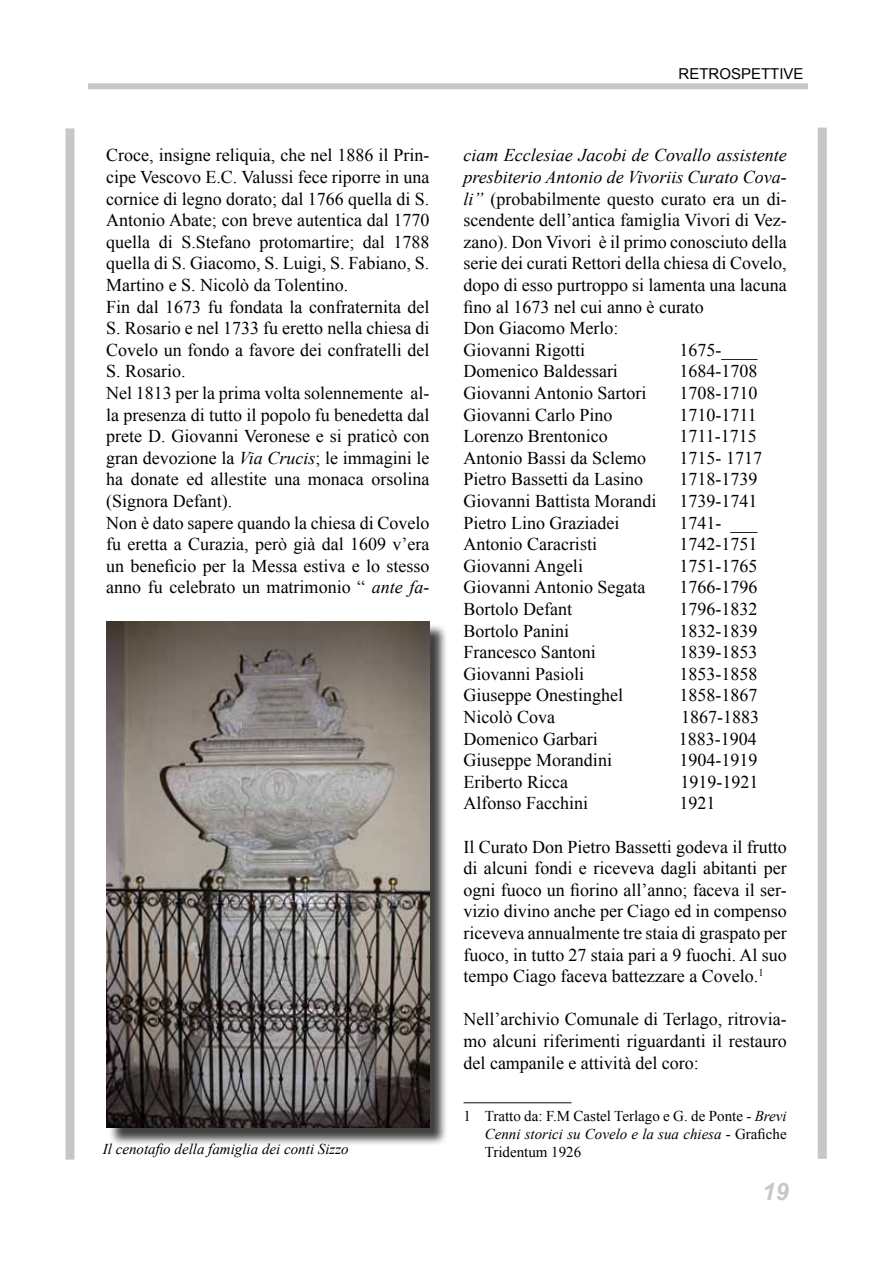
<style>
.page{position:relative;width:893px;height:1263px;background:#fff}
.page>*{position:absolute;margin:0;border:0;box-sizing:border-box;transform-origin:0 0}
.t1{font:italic 700 24px "Arial";color:#c6c7c8}
.t2{font:18px/21.6px "Times New Roman";color:#000}
.t3{font:15px/18px "Times New Roman";color:#000;text-align:right}
.t4{font:italic 15px "Times New Roman";color:#000}
.t5{font:15px "Arial";color:#000}
.s1{font-style:italic}
</style>
<div class="page">
<div style="left:88px;top:83px;width:720px;height:6px;background:#c6c7c8"></div>
<div style="left:66px;top:128px;width:9px;height:1031px;background:#c6c7c8"></div>
<div style="left:818px;top:128px;width:9px;height:1031px;background:#c6c7c8"></div>
<hr style="left:463px;top:1102px;width:108px;height:1px;background:#58585a">
<div style="left:109px;top:623px;width:339px;height:523px;background:#000;opacity:.75"></div>
<img style="left:106px;top:621px;width:323px;height:506px">
<p class="t5" style="left:679px;top:63px;width:127px">RETROSPETTIVE</p>
<p class="t2" style="left:106px;top:144px;width:325px">Croce, insigne reliquia, che nel 1886 il Prin&shy;cipe Vescovo E.C. Valussi fece riporre in una cornice di legno dorato; dal 1766 quella di S.<br>Antonio Abate; con breve autentica dal 1770 quella di S.Stefano protomartire; dal 1788 quella di S. Giacomo, S. Luigi, S. Fabiano, S.<br>Martino e S. Nicolò da Tolentino.<br>Fin dal 1673 fu fondata la confraternita del S. Rosario e nel 1733 fu eretto nella chiesa di Covelo un fondo a favore dei confratelli del S. Rosario.<br>Nel 1813 per la prima volta solennemente al&shy;la presenza di tutto il popolo fu benedetta dal prete D. Giovanni Veronese e si praticò con gran devozione la <span class="s1">Via Crucis</span>; le immagini le ha donate ed allestite una monaca orsolina (Signora Defant).<br>Non è dato sapere quando la chiesa di Covelo fu eretta a Curazia, però già dal 1609 v’era un beneficio per la Messa estiva e lo stesso anno fu celebrato un matrimonio “ <span class="s1">ante fa-</span></p>
<p class="t2" style="left:463px;top:144px;width:325px"><span class="s1">ciam Ecclesiae Jacobi de Covallo assistente presbiterio Antonio de Vivoriis Curato Cova&shy;li”</span> (probabilmente questo curato era un di&shy;scendente dell’antica famiglia Vivori di Vez&shy;zano). Don Vivori è il primo conosciuto della serie dei curati Rettori della chiesa di Covelo, dopo di esso purtroppo si lamenta una lacuna fino al 1673 nel cui anno è curato<br>Don Giacomo Merlo:<br>Giovanni Rigotti</p>
<p class="t2" style="left:679px;top:339px;width:79px">1675-____</p>
<p class="t2" style="left:463px;top:360px;width:156px">Domenico Baldessari</p>
<p class="t2" style="left:679px;top:360px;width:79px">1684-1708</p>
<p class="t2" style="left:463px;top:382px;width:184px">Giovanni Antonio Sartori</p>
<p class="t2" style="left:679px;top:382px;width:79px">1708-1710</p>
<p class="t2" style="left:463px;top:403px;width:151px">Giovanni Carlo Pino</p>
<p class="t2" style="left:679px;top:403px;width:79px">1710-1711</p>
<p class="t2" style="left:463px;top:425px;width:146px">Lorenzo Brentonico</p>
<p class="t2" style="left:679px;top:425px;width:79px">1711-1715</p>
<p class="t2" style="left:463px;top:447px;width:184px">Antonio Bassi da Sclemo</p>
<p class="t2" style="left:679px;top:447px;width:84px">1715- 1717</p>
<p class="t2" style="left:463px;top:468px;width:181px">Pietro Bassetti da Lasino</p>
<p class="t2" style="left:679px;top:468px;width:79px">1718-1739</p>
<p class="t2" style="left:463px;top:490px;width:194px">Giovanni Battista Morandi</p>
<p class="t2" style="left:679px;top:490px;width:79px">1739-1741</p>
<p class="t2" style="left:463px;top:511px;width:157px">Pietro Lino Graziadei</p>
<p class="t2" style="left:679px;top:511px;width:79px">1741- ___</p>
<p class="t2" style="left:463px;top:533px;width:135px">Antonio Caracristi</p>
<p class="t2" style="left:679px;top:533px;width:79px">1742-1751</p>
<p class="t2" style="left:463px;top:555px;width:121px">Giovanni Angeli</p>
<p class="t2" style="left:679px;top:555px;width:79px">1751-1765</p>
<p class="t2" style="left:463px;top:576px;width:183px">Giovanni Antonio Segata</p>
<p class="t2" style="left:679px;top:576px;width:79px">1766-1796</p>
<p class="t2" style="left:463px;top:598px;width:110px">Bortolo Defant</p>
<p class="t2" style="left:679px;top:598px;width:79px">1796-1832</p>
<p class="t2" style="left:463px;top:619px;width:107px">Bortolo Panini</p>
<p class="t2" style="left:679px;top:619px;width:79px">1832-1839</p>
<p class="t2" style="left:463px;top:641px;width:134px">Francesco Santoni</p>
<p class="t2" style="left:679px;top:641px;width:79px">1839-1853</p>
<p class="t2" style="left:463px;top:663px;width:122px">Giovanni Pasioli</p>
<p class="t2" style="left:679px;top:663px;width:79px">1853-1858</p>
<p class="t2" style="left:463px;top:684px;width:161px">Giuseppe Onestinghel</p>
<p class="t2" style="left:679px;top:684px;width:79px">1858-1867</p>
<p class="t2" style="left:463px;top:706px;width:93px">Nicolò Cova</p>
<p class="t2" style="left:681px;top:706px;width:79px">1867-1883</p>
<p class="t2" style="left:463px;top:727px;width:136px">Domenico Garbari</p>
<p class="t2" style="left:679px;top:727px;width:79px">1883-1904</p>
<p class="t2" style="left:463px;top:749px;width:150px">Giuseppe Morandini</p>
<p class="t2" style="left:679px;top:749px;width:79px">1904-1919</p>
<p class="t2" style="left:463px;top:771px;width:106px">Eriberto Ricca</p>
<p class="t2" style="left:680px;top:771px;width:79px">1919-1921</p>
<p class="t2" style="left:463px;top:792px;width:126px">Alfonso Facchini</p>
<p class="t2" style="left:679px;top:792px;width:37px">1921</p>
<p class="t2" style="left:463px;top:835px;width:325px;text-align:justify">Il Curato Don Pietro Bassetti godeva il frutto di alcuni fondi e riceveva dagli abitanti per ogni fuoco un fiorino all’anno; faceva il ser&shy;vizio divino anche per Ciago ed in compenso riceveva annualmente tre staia di graspato per fuoco, in tutto 27 staia pari a 9 fuochi. Al suo tempo Ciago faceva battezzare a Covelo.<sup>1</sup></p>
<p class="t2" style="left:463px;top:1008px;width:325px;text-align:justify">Nell’archivio Comunale di Terlago, ritrovia&shy;mo alcuni riferimenti riguardanti il restauro del campanile e attività del coro:</p>
<p class="t3" style="left:463px;top:1106px;width:325px">1 Tratto da: F.M Castel Terlago e G. de Ponte - <span class="s1">Brevi<br>Cenni storici su Covelo e la sua chiesa</span> - Grafiche</p>
<p class="t4" style="left:103px;top:1138px;width:247px">Il cenotafio della famiglia dei conti Sizzo</p>
<p class="t3" style="left:485px;top:1142px;width:98px">Tridentum 1926</p>
<h1 class="t1" style="left:762px;top:1176px;width:28px">19</h1>
</div>
